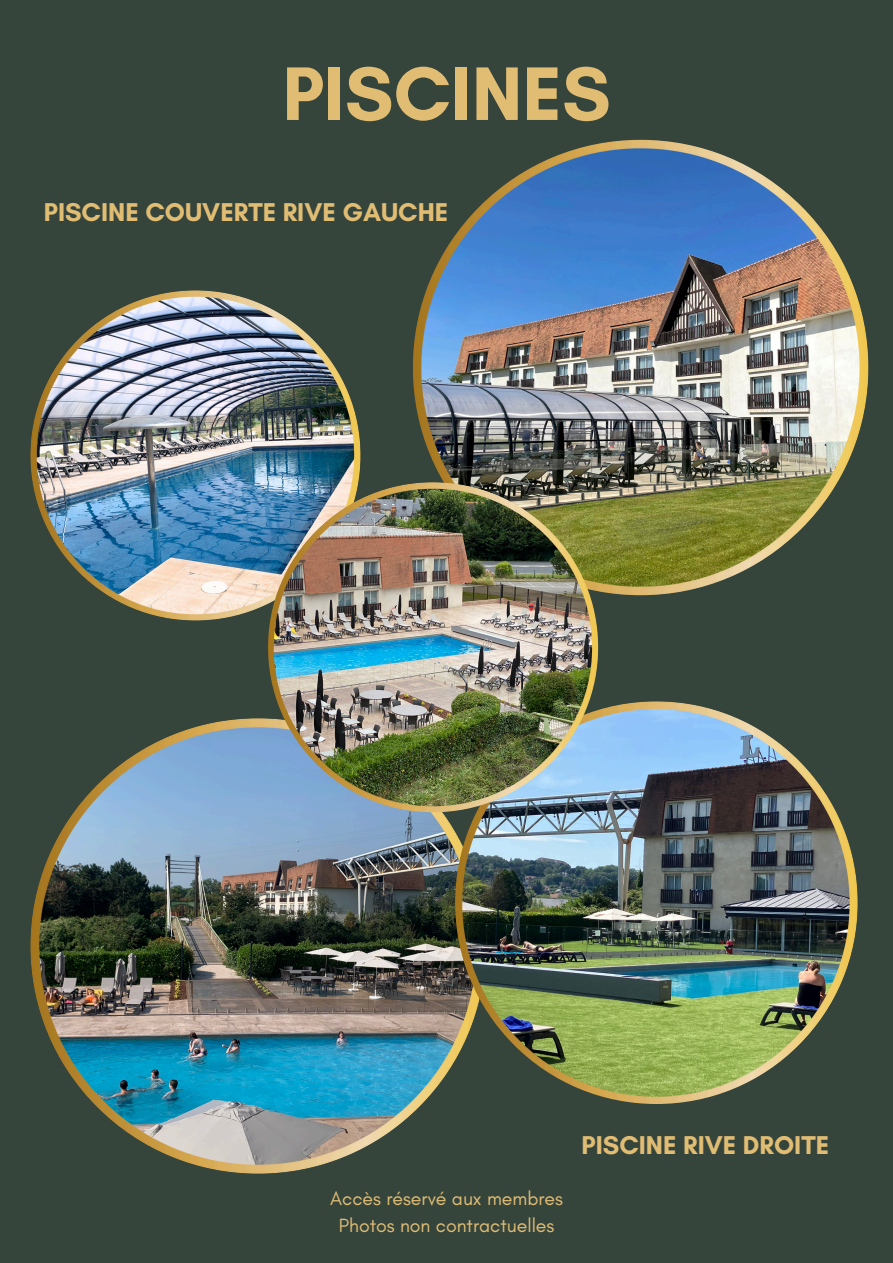
<style>
.page{position:relative;width:893px;height:1263px;background:#36453c}
.page>*{position:absolute;margin:0;border:0;box-sizing:border-box;transform-origin:0 0}
.t1{font:700 77.25px "Glacial Indifference";color:#e1bd74}
.t2{font:700 26.25px "Glacial Indifference";color:#e1bd74}
.t3{font:19.5px/27px "Glacial Indifference";color:#e1bd74;text-align:center}
</style>
<div class="page">
<img style="left:30px;top:718px;width:425px;height:456px">
<img style="left:413px;top:140px;width:455px;height:455px">
<img style="left:30px;top:290px;width:330px;height:330px">
<img style="left:455px;top:701px;width:402px;height:403px">
<img style="left:268px;top:482px;width:330px;height:330px">
<h1 class="t1" style="left:282px;top:46px;width:330px">PISCINES</h1>
<h2 class="t2" style="left:44px;top:196px;width:406px">PISCINE COUVERTE RIVE GAUCHE</h2>
<p class="t3" style="left:330px;top:1185px;width:234px">Accès réservé aux membres<br>Photos non contractuelles</p>
<h2 class="t2" style="left:581px;top:1129px;width:249px">PISCINE RIVE DROITE</h2>
</div>
